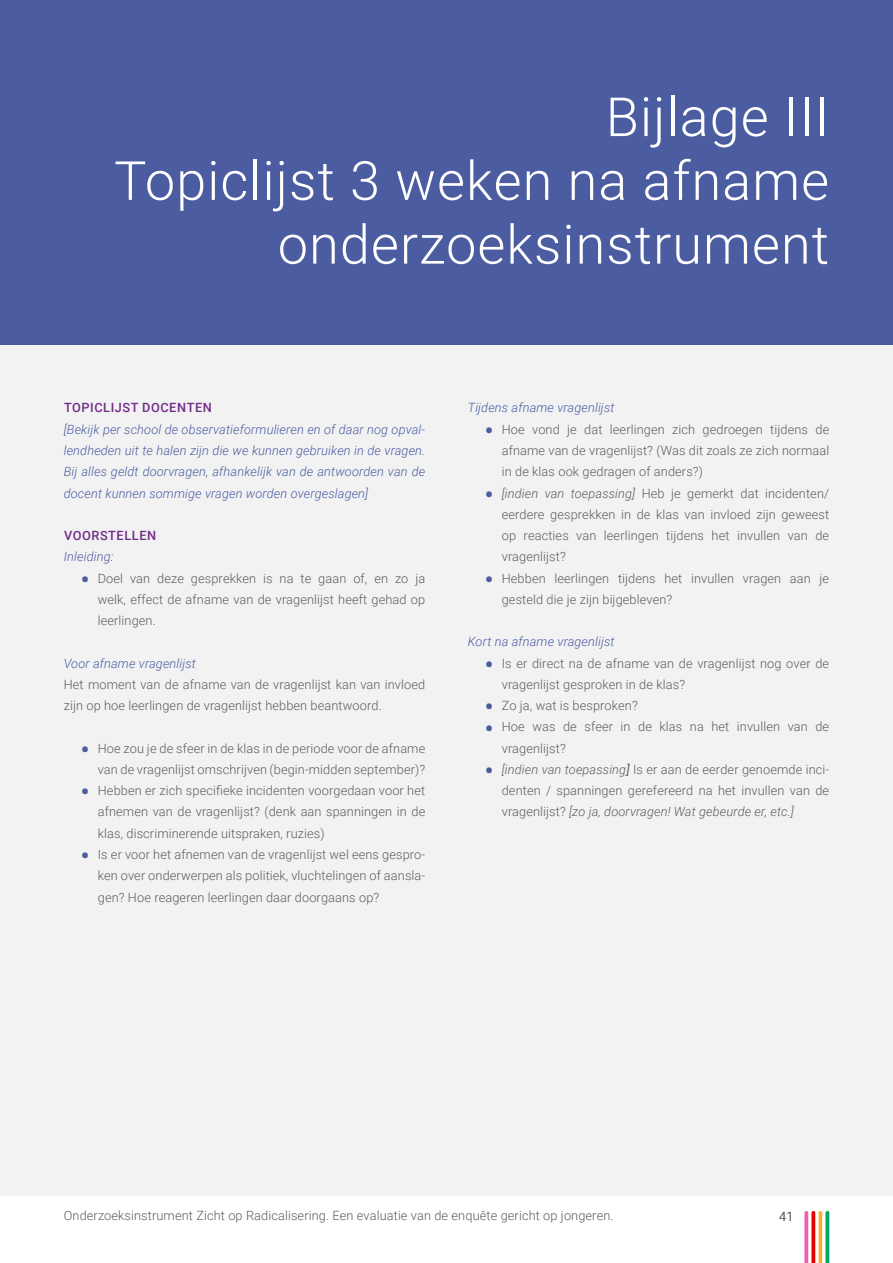
<style>
.page{position:relative;width:893px;height:1263px;background:#fff}
.page>*{position:absolute;margin:0;border:0;box-sizing:border-box;transform-origin:0 0}
.t1{font:300 54px/63.8px "Roboto";letter-spacing:.02em;color:#fff;text-align:right}
.t2{font:300 12.75px/21.3px "Roboto";letter-spacing:.01em;color:#5a5c61;text-align:justify}
.t3{font:italic 300 12.75px/21.3px "Roboto";letter-spacing:.01em;color:#4b5ca1;text-align:justify}
.t4{font:500 12.75px "Roboto";letter-spacing:.045em;color:#712b87}
.s1{font-weight:700;font-size:24px;color:#4b5ca1}
.s2{font-style:italic}
.s3{font-weight:400;font-style:italic}
</style>
<div class="page">
<div style="left:0;top:344px;width:893px;height:852px;background:#f2f2f3"></div>
<div style="left:0;top:0;width:893px;height:344px;background:#4b5ca1"></div>
<svg style="left:805px;top:1211px;width:24px;height:52px"></svg>
<h1 class="t1" style="left:114px;top:83px;width:716px">Bijlage III<br>Topiclijst 3 weken na afname onderzoeksinstrument</h1>
<p class="t4" style="left:64px;top:399px;width:149px">TOPICLIJST DOCENTEN</p>
<p class="t3" style="left:64px;top:418px;width:363px">[Bekijk per school de observatieformulieren en of daar nog opval&shy;lendheden uit te halen zijn die we kunnen gebruiken in de vragen.<br>Bij alles geldt doorvragen, afhankelijk van de antwoorden van de docent kunnen sommige vragen worden overgeslagen]</p>
<p class="t4" style="left:64px;top:527px;width:94px">VOORSTELLEN</p>
<p class="t3" style="left:64px;top:546px;width:51px">Inleiding:</p>
<p class="t2" style="left:98px;top:567px;width:329px;text-indent:-17px"><span class="s1">•</span> Doel van deze gesprekken is na te gaan of, en zo ja welk, effect de afname van de vragenlijst heeft gehad op leerlingen.</p>
<p class="t3" style="left:64px;top:652px;width:134px">Voor afname vragenlijst</p>
<p class="t2" style="left:64px;top:673px;width:363px">Het moment van de afname van de vragenlijst kan van invloed zijn op hoe leerlingen de vragenlijst hebben beantwoord.</p>
<p class="t2" style="left:81px;top:737px;width:346px;text-align:right"><span class="s1">•</span> Hoe zou je de sfeer in de klas in de periode voor de afname van de vragenlijst omschrijven (begin-midden september)?</p>
<p class="t2" style="left:98px;top:779px;width:329px;text-indent:-17px"><span class="s1">•</span> Hebben er zich specifieke incidenten voorgedaan voor het afnemen van de vragenlijst? (denk aan spanningen in de klas, discriminerende uitspraken, ruzies)</p>
<p class="t2" style="left:98px;top:843px;width:329px;text-indent:-17px"><span class="s1">•</span> Is er voor het afnemen van de vragenlijst wel eens gespro&shy;ken over onderwerpen als politiek, vluchtelingen of aansla&shy;gen? Hoe reageren leerlingen daar doorgaans op?</p>
<p class="t3" style="left:468px;top:397px;width:148px">Tijdens afname vragenlijst</p>
<p class="t2" style="left:502px;top:418px;width:329px;text-indent:-17px"><span class="s1">•</span> Hoe vond je dat leerlingen zich gedroegen tijdens de afname van de vragenlijst? (Was dit zoals ze zich normaal in de klas ook gedragen of anders?)</p>
<p class="t2" style="left:502px;top:482px;width:329px;text-indent:-17px"><span class="s1">•</span> <span class="s2">[indien van toepassing]</span> Heb je gemerkt dat incidenten/ eerdere gesprekken in de klas van invloed zijn geweest op reacties van leerlingen tijdens het invullen van de vragenlijst?</p>
<p class="t2" style="left:502px;top:567px;width:329px;text-indent:-17px"><span class="s1">•</span> Hebben leerlingen tijdens het invullen vragen aan je gesteld die je zijn bijgebleven?</p>
<p class="t3" style="left:468px;top:631px;width:148px">Kort na afname vragenlijst</p>
<p class="t2" style="left:502px;top:652px;width:329px;text-indent:-17px"><span class="s1">•</span> Is er direct na de afname van de vragenlijst nog over de vragenlijst gesproken in de klas?</p>
<p class="t2" style="left:485px;top:694px;width:155px"><span class="s1">•</span> Zo ja, wat is besproken?</p>
<p class="t2" style="left:502px;top:716px;width:329px;text-indent:-17px"><span class="s1">•</span> Hoe was de sfeer in de klas na het invullen van de vragenlijst?</p>
<p class="t2" style="left:502px;top:758px;width:329px;text-indent:-17px"><span class="s1">•</span> <span class="s2">[indien van toepassing</span><span class="s3">]</span> Is er aan de eerder genoemde inci&shy;denten / spanningen gerefereerd na het invullen van de vragenlijst? <span class="s2">[zo ja, doorvragen! Wat gebeurde er, etc.]</span></p>
<p class="t2" style="left:64px;top:1205px;width:551px">Onderzoeksinstrument Zicht op Radicalisering. Een evaluatie van de enquête gericht op jongeren.</p>
<p class="t2" style="left:779px;top:1205px;width:16px">41</p>
</div>
